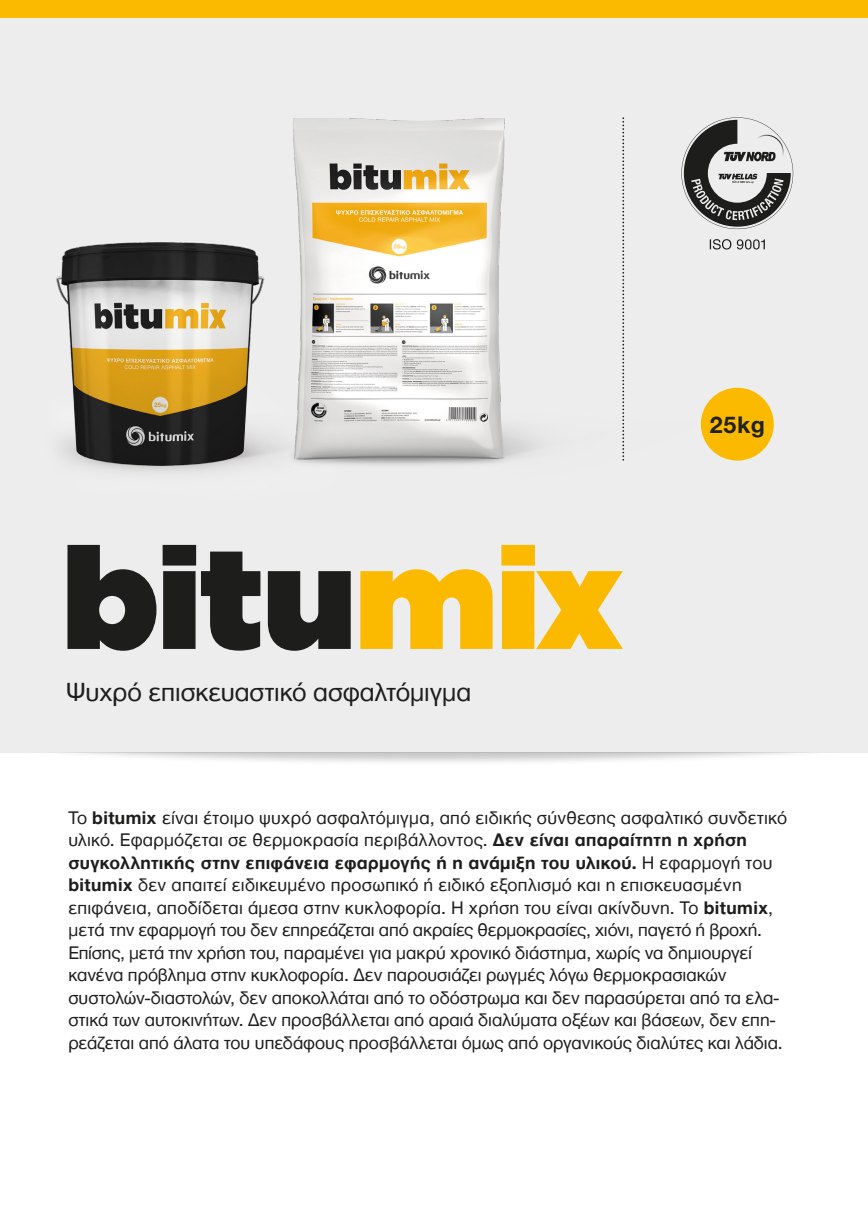
<style>
.page{position:relative;width:868px;height:1212px;background:#fff}
.page>*{position:absolute;margin:0;border:0;box-sizing:border-box;transform-origin:0 0}
.t1{font:900 142.5px "Gotham";letter-spacing:-.005em;color:#1d1d1b}
.t2{font:27px "Helvetica Neue Greek";color:#1d1d1b}
.t3{font:700 23.1px "Helvetica Neue LT Pro";color:#202120}
.t4{font:18.75px/22.5px "Helvetica Neue Greek";color:#1d1d1b}
.s1{color:#fbba00}
.s2{font-weight:700}
</style>
<div class="page">
<div style="left:0;top:0;width:867px;height:753px;background:#ededed"></div>
<div style="left:0;top:0;width:867px;height:17px;background:#fbba00"></div>
<img style="left:56px;top:243px;width:198px;height:229px">
<img style="left:254px;top:118px;width:371px;height:347px">
<div style="left:700px;top:388px;width:73px;height:73px;background:#fbba00;border-radius:50%"></div>
<svg style="left:681px;top:117px;width:112px;height:132px"></svg>
<svg style="left:622px;top:117px;width:2px;height:344px"></svg>
<h1 class="t1" style="left:63px;top:496px;width:560px">bitu<span class="s1">mix</span></h1>
<h2 class="t2" style="left:66px;top:677px;width:407px">Ψυχρό επισκευαστικό ασφαλτόµιγµα</h2>
<p class="t3" style="left:709px;top:411px;width:56px">25kg</p>
<p class="t4" style="left:68px;top:806px;width:720px">Το <span class="s2">bitumix</span> είναι έτοιµο ψυχρό ασφαλτόµιγµα, από ειδικής σύνθεσης ασφαλτικό συνδετικό υλικό. Εφαρµόζεται σε θερµοκρασία περιβάλλοντος. <span class="s2">Δεν είναι απαραίτητη η χρήση συγκολλητικής στην επιφάνεια εφαρµογής ή η ανάµιξη του υλικού.</span> Η εφαρµογή του <span class="s2">bitumix</span> δεν απαιτεί ειδικευµένο προσωπικό ή ειδικό εξοπλισµό και η επισκευασµένη επιφάνεια, αποδίδεται άµεσα στην κυκλοφορία. Η χρήση του είναι ακίνδυνη. Το <span class="s2">bitumix</span>, µετά την εφαρµογή του δεν επηρεάζεται από ακραίες θερµοκρασίες, χιόνι, παγετό ή βροχή.<br>Επίσης, µετά την χρήση του, παραµένει για µακρύ χρονικό διάστηµα, χωρίς να δηµιουργεί κανένα πρόβληµα στην κυκλοφορία. Δεν παρουσιάζει ρωγµές λόγω θερµοκρασιακών συστολών-διαστολών, δεν αποκολλάται από το οδόστρωµα και δεν παρασύρεται από τα ελα&shy;στικά των αυτοκινήτων. Δεν προσβάλλεται από αραιά διαλύµατα οξέων και βάσεων, δεν επη&shy;ρεάζεται από άλατα του υπεδάφους προσβάλλεται όµως από οργανικούς διαλύτες και λάδια.</p>
</div>
